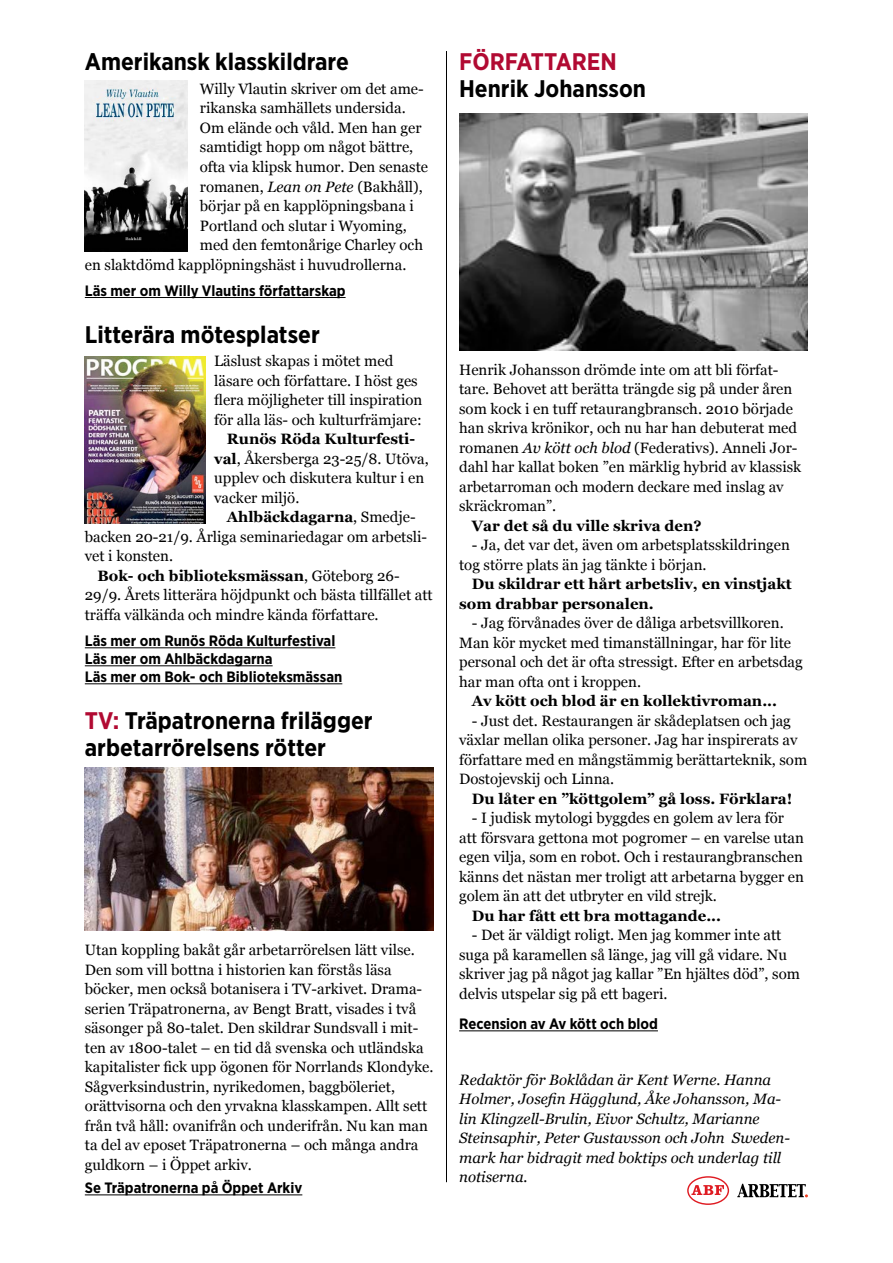
<style>
.page{position:relative;width:893px;height:1263px;background:#fff}
.page>*{position:absolute;margin:0;border:0;box-sizing:border-box;transform-origin:0 0}
.t1{font:700 24px/27px "Gotham Narrow";color:#000}
.t2{font:700 24px "Gotham Narrow";color:#b10a32}
.t3{font:15px/19.5px "Georgia";color:#000}
.t4{font:700 15px/19.5px "Georgia";color:#000}
.t5{font:italic 15px/19.5px "Georgia";color:#000}
.t6{font:700 15px/18px "Gotham Narrow";color:#000}
.s1{font-style:italic}
.s2{font-weight:700}
.s3{font-weight:400}
.s4{color:#b10a32}
.s5{font-style:inherit}
</style>
<div class="page">
<hr style="left:446px;top:51px;width:1px;height:1131px;background:#000">
<hr style="left:85px;top:297px;width:261px;height:1px;background:#000">
<hr style="left:85px;top:647px;width:250px;height:1px;background:#000">
<hr style="left:85px;top:665px;width:188px;height:1px;background:#000">
<hr style="left:85px;top:683px;width:257px;height:1px;background:#000">
<hr style="left:85px;top:1194px;width:217px;height:1px;background:#000">
<hr style="left:459px;top:1030px;width:199px;height:1px;background:#000">
<img style="left:85px;top:81px;width:102px;height:171px">
<img style="left:85px;top:356px;width:121px;height:167px">
<img style="left:85px;top:767px;width:349px;height:163px">
<img style="left:459px;top:113px;width:349px;height:238px">
<svg style="left:687px;top:1176px;width:42px;height:29px"></svg>
<svg style="left:737px;top:1184px;width:71px;height:13px"></svg>
<h1 class="t1" style="left:85px;top:48px;width:265px">Amerikansk klasskildrare</h1>
<p class="t3" style="left:200px;top:78px;width:225px">Willy Vlautin skriver om det ame-</p>
<p class="t3" style="left:200px;top:98px;width:207px">rikanska samhällets undersida.</p>
<p class="t3" style="left:200px;top:117px;width:223px">Om elände och våld. Men han ger</p>
<p class="t3" style="left:200px;top:137px;width:215px">samtidigt hopp om något bättre,</p>
<p class="t3" style="left:200px;top:156px;width:230px">ofta via klipsk humor. Den senaste</p>
<p class="t3" style="left:200px;top:176px;width:225px">romanen, <span class="s1">Lean on Pete</span> (Bakhåll),</p>
<p class="t3" style="left:200px;top:195px;width:216px">börjar på en kapplöpningsbana i</p>
<p class="t3" style="left:200px;top:215px;width:208px">Portland och slutar i Wyoming,</p>
<p class="t3" style="left:200px;top:234px;width:225px">med den femtonårige Charley och</p>
<p class="t3" style="left:85px;top:254px;width:323px">en slaktdömd kapplöpningshäst i huvudrollerna.</p>
<p class="t6" style="left:85px;top:282px;width:262px">Läs mer om Willy Vlautins författarskap</p>
<h1 class="t1" style="left:85px;top:320px;width:236px">Litterära mötesplatser</h1>
<p class="t3" style="left:214px;top:351px;width:210px">Läslust skapas i mötet med läsare och författare. I höst ges flera möjligheter till inspiration för alla läs- och kulturfrämjare:</p>
<p class="t3" style="left:214px;top:429px;width:216px;text-indent:13px"><span class="s2">Runös Röda Kulturfesti&shy;val</span>, Åkersberga 23-25/8. Utöva, upplev och diskutera kultur i en vacker miljö.</p>
<p class="t4" style="left:227px;top:507px;width:190px">Ahlbäckdagarna<span class="s3">, Smedje-</span></p>
<p class="t3" style="left:85px;top:526px;width:344px">backen 20-21/9. Årliga seminariedagar om arbetsli-</p>
<p class="t3" style="left:85px;top:546px;width:90px">vet i konsten.</p>
<p class="t4" style="left:98px;top:565px;width:303px">Bok- och biblioteksmässan<span class="s3">, Göteborg 26-</span></p>
<p class="t3" style="left:85px;top:585px;width:349px">29/9. Årets litterära höjdpunkt och bästa tillfället att</p>
<p class="t3" style="left:85px;top:604px;width:295px">träffa välkända och mindre kända författare.</p>
<p class="t6" style="left:85px;top:632px;width:259px">Läs mer om Runös Röda Kulturfestival<br>Läs mer om Ahlbäckdagarna<br>Läs mer om Bok- och Biblioteksmässan</p>
<h1 class="t1" style="left:85px;top:707px;width:289px"><span class="s4">TV:</span> Träpatronerna frilägger arbetarrörelsens rötter</h1>
<p class="t3" style="left:85px;top:939px;width:350px">Utan koppling bakåt går arbetarrörelsen lätt vilse.<br>Den som vill bottna i historien kan förstås läsa böcker, men också botanisera i TV-arkivet. Drama&shy;serien Träpatronerna, av Bengt Bratt, visades i två säsonger på 80-talet. Den skildrar Sundsvall i mit&shy;ten av 1800-talet – en tid då svenska och utländska kapitalister fick upp ögonen för Norrlands Klondyke.<br>Sågverksindustrin, nyrikedomen, baggböleriet, orättvisorna och den yrvakna klasskampen. Allt sett från två håll: ovanifrån och underifrån. Nu kan man ta del av eposet Träpatronerna – och många andra guldkorn – i Öppet arkiv.</p>
<p class="t6" style="left:85px;top:1179px;width:219px">Se Träpatronerna på Öppet Arkiv</p>
<h1 class="t2" style="left:459px;top:46px;width:159px">FÖRFATTAREN</h1>
<h1 class="t1" style="left:459px;top:75px;width:188px">Henrik Johansson</h1>
<p class="t3" style="left:459px;top:359px;width:344px">Henrik Johansson drömde inte om att bli förfat&shy;tare. Behovet att berätta trängde sig på under åren som kock i en tuff retaurangbransch. 2010 började han skriva krönikor, och nu har han debuterat med romanen <span class="s1">Av kött och blod</span> (Federativs). Anneli Jor&shy;dahl har kallat boken ”en märklig hybrid av klassisk arbetarroman och modern deckare med inslag av skräckroman”.</p>
<p class="t4" style="left:472px;top:515px;width:231px">Var det så du ville skriva den?</p>
<p class="t3" style="left:459px;top:534px;width:332px;text-indent:13px">- Ja, det var det, även om arbetsplatsskildringen tog större plats än jag tänkte i början.</p>
<p class="t4" style="left:459px;top:573px;width:334px;text-indent:13px">Du skildrar ett hårt arbetsliv, en vinstjakt som drabbar personalen.</p>
<p class="t3" style="left:459px;top:612px;width:345px;text-indent:13px">- Jag förvånades över de dåliga arbetsvillkoren.<br>Man kör mycket med timanställningar, har för lite personal och det är ofta stressigt. Efter en arbetsdag har man ofta ont i kroppen.</p>
<p class="t4" style="left:472px;top:690px;width:307px">Av kött och blod är en kollektivroman...</p>
<p class="t3" style="left:459px;top:710px;width:350px;text-indent:13px">- Just det. Restaurangen är skådeplatsen och jag växlar mellan olika personer. Jag har inspirerats av författare med en mångstämmig berättarteknik, som Dostojevskij och Linna.</p>
<p class="t4" style="left:472px;top:788px;width:322px">Du låter en ”köttgolem” gå loss. Förklara!</p>
<p class="t3" style="left:459px;top:807px;width:346px;text-indent:13px">- I judisk mytologi byggdes en golem av lera för att försvara gettona mot pogromer – en varelse utan egen vilja, som en robot. Och i restaurangbranschen känns det nästan mer troligt att arbetarna bygger en golem än att det utbryter en vild strejk.</p>
<p class="t4" style="left:472px;top:905px;width:251px">Du har fått ett bra mottagande...</p>
<p class="t3" style="left:459px;top:924px;width:342px;text-indent:13px">- Det är väldigt roligt. Men jag kommer inte att suga på karamellen så länge, jag vill gå vidare. Nu skriver jag på något jag kallar ”En hjältes död”, som delvis utspelar sig på ett bageri.</p>
<p class="t6" style="left:459px;top:1015px;width:200px">Recension av Av kött och blod</p>
<p class="t5" style="left:459px;top:1069px;width:332px">Redaktör för Boklådan är Kent Werne. Hanna Holmer, Josefin Hägglund, Åke Johansson, Ma&shy;lin Klingzell-Brulin, Eivor Schultz, Marianne Steinsaphir<span class="s5">,</span> Peter Gustavsson och John Sweden&shy;mark har bidragit med boktips och underlag till notiserna.</p>
</div>
